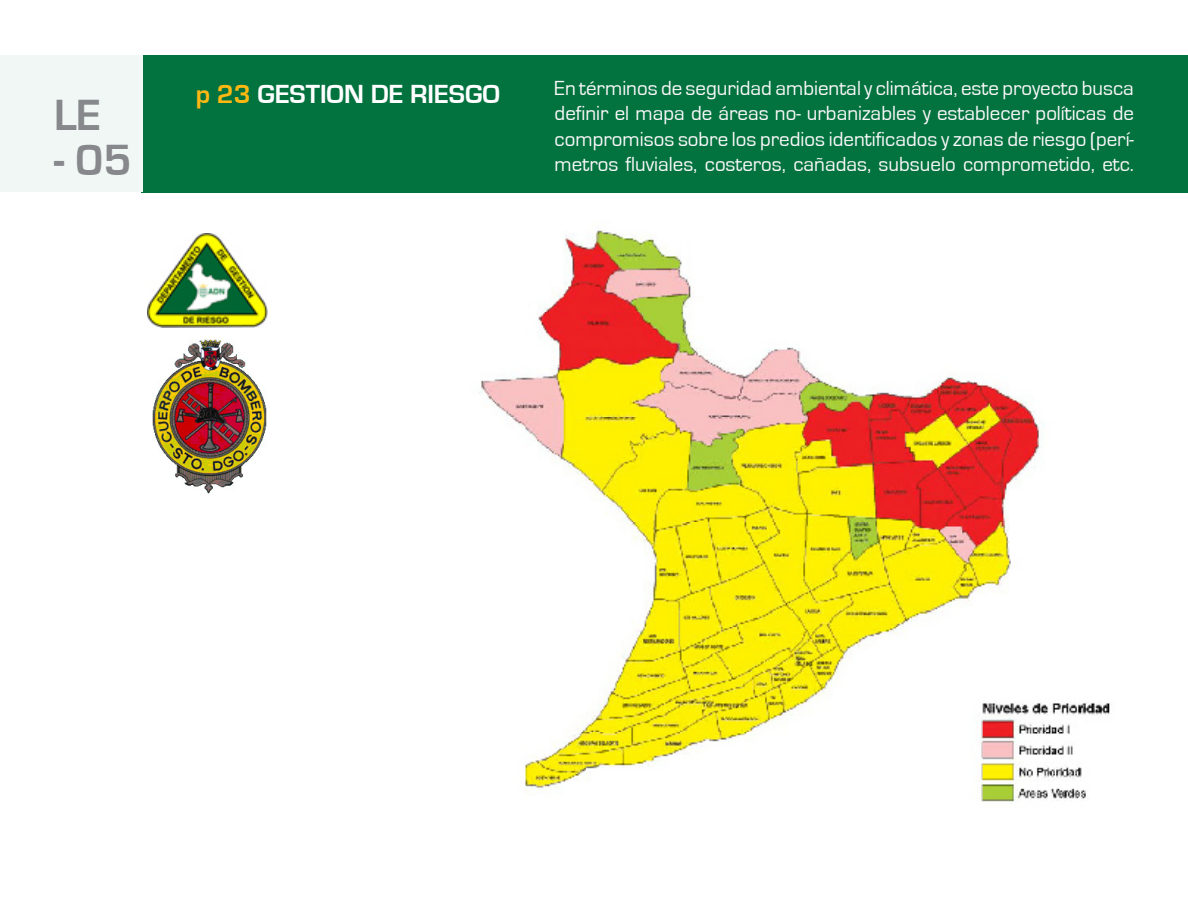
<style>
.page{position:relative;width:1188px;height:918px;background:#fff}
.page>*{position:absolute;margin:0;border:0;box-sizing:border-box;transform-origin:0 0}
.t1{font:700 45px "Eurostile";color:#86888b}
.t2{font:700 27px "Eurostile";color:#fff}
.t3{font:21px/25.2px "Eurostile";color:#fcf9fa;text-align:justify}
.s1{color:#fdb813}
</style>
<div class="page">
<img style="left:479px;top:230px;width:631px;height:572px">
<div style="left:142px;top:55px;width:1046px;height:138px;background:#02723f"></div>
<img style="left:148px;top:233px;width:120px;height:94px">
<img style="left:152px;top:339px;width:115px;height:154px">
<div style="left:0;top:56px;width:143px;height:136px;background:#f0f7f4"></div>
<p class="t1" style="left:54px;top:91px;width:48px">LE</p>
<p class="t1" style="left:54px;top:136px;width:79px">- 05</p>
<p class="t2" style="left:196px;top:80px;width:306px"><span class="s1">p 23</span> GESTION DE RIESGO</p>
<p class="t3" style="left:555px;top:76px;width:581px">En términos de seguridad ambiental y climática, este proyecto busca definir el mapa de áreas no- urbanizables y establecer políticas de compromisos sobre los predios identificados y zonas de riesgo (perí&shy;metros fluviales, costeros, cañadas, subsuelo comprometido, etc.</p>
</div>
